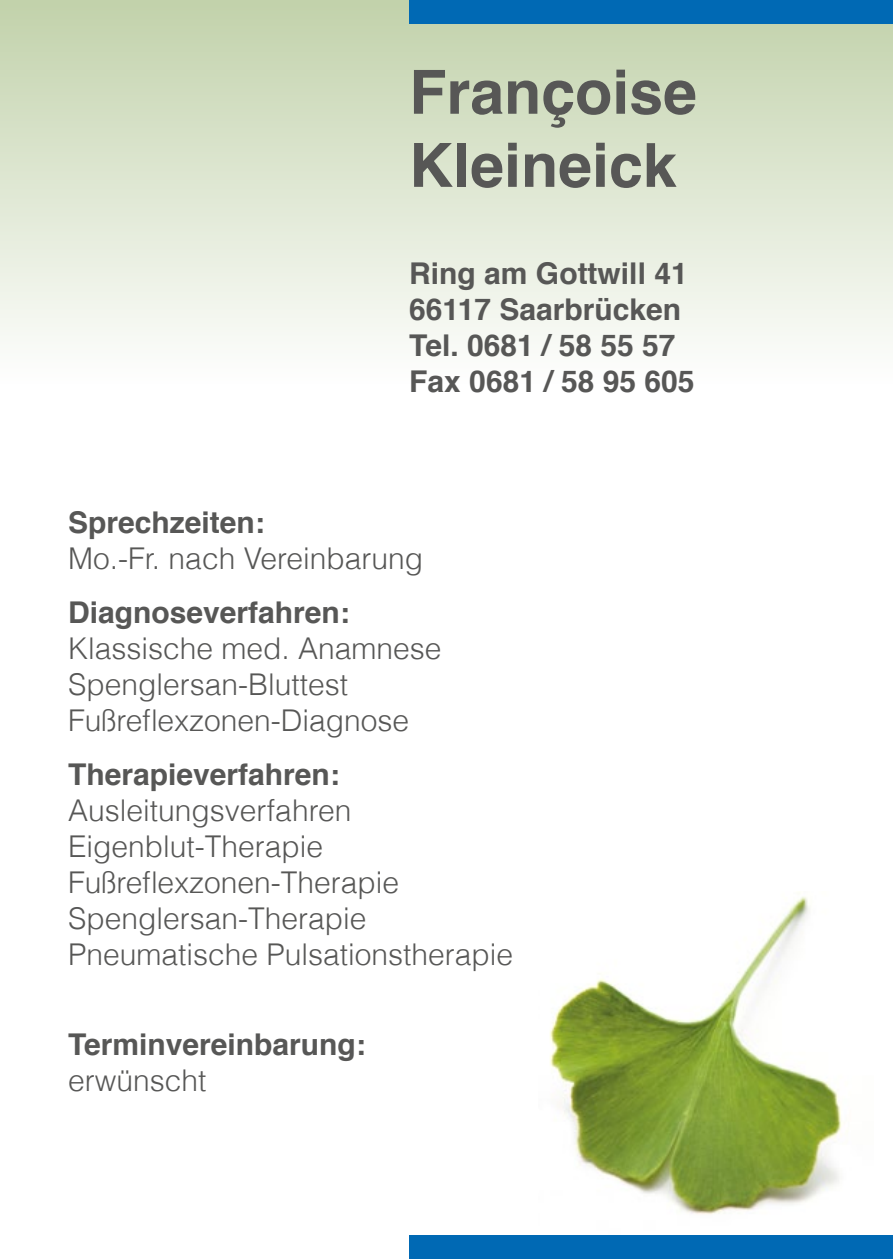
<style>
.page{position:relative;width:893px;height:1259px;background:#fff}
.page>*{position:absolute;margin:0;border:0;box-sizing:border-box;transform-origin:0 0}
.t1{font:700 60.9px/73.2px "Helvetica";color:#575756}
.t2{font:300 30px/36px "Helvetica";color:#575756}
.t3{font:700 30px/36px "Helvetica";color:#575756}
</style>
<div class="page">
<div style="left:0;top:0;width:893px;height:384px;background:linear-gradient(to bottom,#c1d1aa,#fefefe)"></div>
<img style="left:550px;top:896px;width:298px;height:319px">
<div style="left:409px;top:0;width:484px;height:24px;background:#0069b4"></div>
<div style="left:409px;top:1235px;width:484px;height:24px;background:#0069b4"></div>
<h1 class="t1" style="left:409px;top:56px;width:289px">Françoise<br>Kleineick</h1>
<p class="t3" style="left:409px;top:255px;width:287px">Ring am Gottwill 41<br>66117 Saarbrücken<br>Tel. 0681 / 58 55 57<br>Fax 0681 / 58 95 605</p>
<p class="t3" style="left:68px;top:505px;width:198px">Sprechzeiten:</p>
<p class="t2" style="left:68px;top:540px;width:357px">Mo.-Fr. nach Vereinbarung</p>
<p class="t3" style="left:68px;top:594px;width:283px">Diagnoseverfahren:</p>
<p class="t2" style="left:68px;top:630px;width:375px">Klassische med. Anamnese<br>Spenglersan-Bluttest<br>Fußreflexzonen-Diagnose</p>
<p class="t3" style="left:68px;top:756px;width:273px">Therapieverfahren:</p>
<p class="t2" style="left:68px;top:792px;width:447px">Ausleitungsverfahren<br>Eigenblut-Therapie<br>Fußreflexzonen-Therapie<br>Spenglersan-Therapie<br>Pneumatische Pulsationstherapie</p>
<p class="t3" style="left:68px;top:1026px;width:299px">Terminvereinbarung:</p>
<p class="t2" style="left:68px;top:1061px;width:140px">erwünscht</p>
</div>
